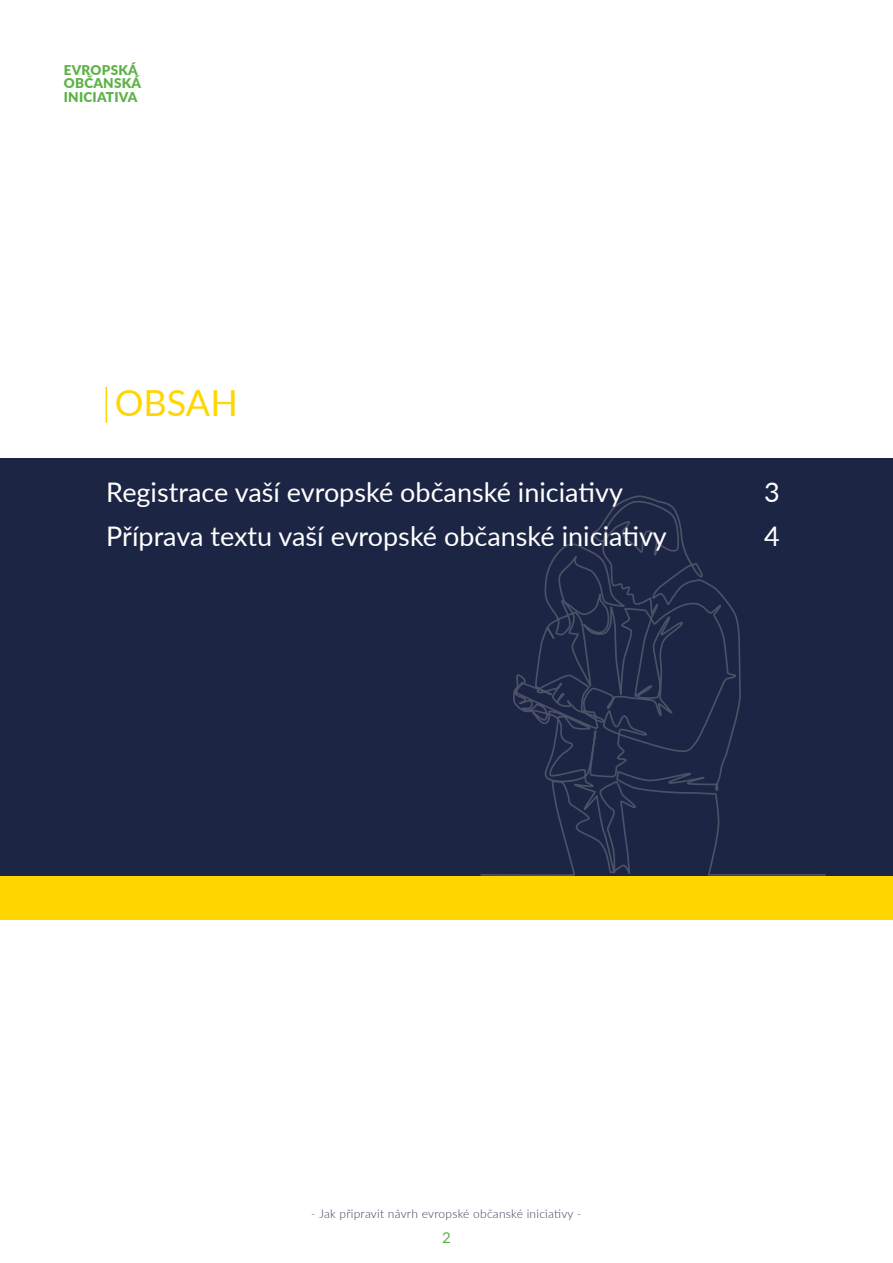
<style>
.page{position:relative;width:893px;height:1263px;background:#fff}
.page>*{position:absolute;margin:0;border:0;box-sizing:border-box;transform-origin:0 0}
.t1{font:36px "Lato";color:#ffd600}
.t2{font:27px "Lato";color:#fff}
.t3{font:15px "Lato";color:#5cb246}
.t4{font:900 13.5px/13.5px "Lato";letter-spacing:.02em;color:#5cb246}
.t5{font:300 12px "Lato";letter-spacing:.02em;color:#3c3e5c}
</style>
<div class="page">
<div style="left:0;top:459px;width:893px;height:417px;background:#1c2543"></div>
<svg style="left:480px;top:495px;width:346px;height:381px"></svg>
<div style="left:0;top:876px;width:893px;height:43px;background:#ffd600"></div>
<hr style="left:106px;top:387px;width:1px;height:36px;background:#ffd600">
<p class="t4" style="left:64px;top:62px;width:79px">EVROPSKÁ<br>OBČANSKÁ<br>INICIATIVA</p>
<h1 class="t1" style="left:115px;top:377px;width:124px">OBSAH</h1>
<p class="t2" style="left:106px;top:473px;width:518px">Registrace vaší evropské občanské iniciativy</p>
<p class="t2" style="left:764px;top:473px;width:17px">3</p>
<p class="t2" style="left:106px;top:517px;width:562px">Příprava textu vaší evropské občanské iniciativy</p>
<p class="t2" style="left:764px;top:517px;width:17px">4</p>
<p class="t5" style="left:311px;top:1206px;width:272px">- Jak připravit návrh evropské občanské iniciativy -</p>
<p class="t3" style="left:442px;top:1227px;width:10px">2</p>
</div>
